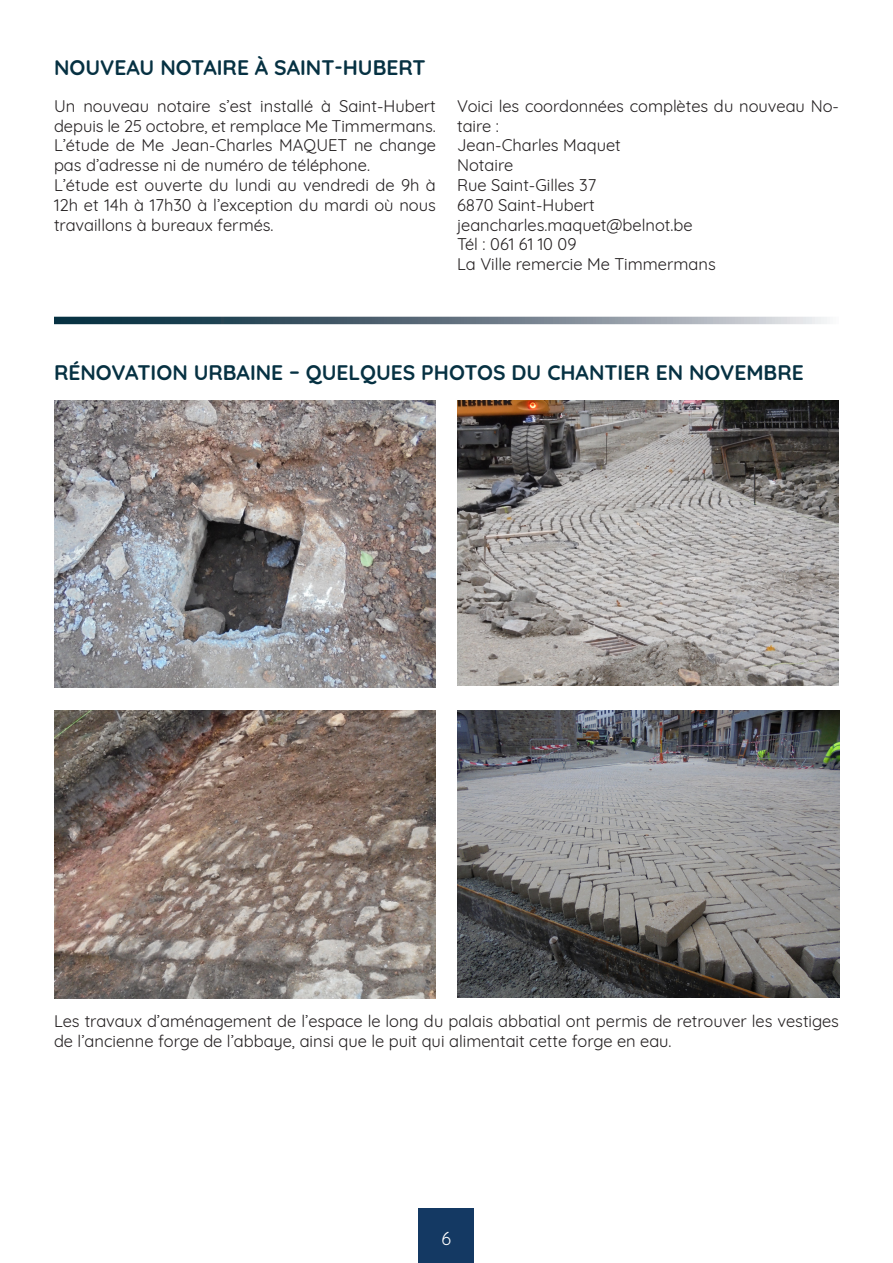
<style>
.page{position:relative;width:893px;height:1263px;background:#fff}
.page>*{position:absolute;margin:0;border:0;box-sizing:border-box;transform-origin:0 0}
.Titre{font:700 21px "Quicksand";color:#063142}
.t1{font:18px "Quicksand";color:#fff}
.Texte{font:16.5px/19.8px "Quicksand";color:#231f20}
</style>
<div class="page">
<div style="left:419px;top:1209px;width:55px;height:54px;background:#143963"></div>
<svg style="left:54px;top:317px;width:773px;height:7px;background:#657885"></svg>
<img style="left:54px;top:400px;width:382px;height:288px">
<img style="left:457px;top:400px;width:382px;height:286px">
<img style="left:54px;top:711px;width:382px;height:287px">
<img style="left:457px;top:711px;width:382px;height:286px">
<p class="Titre" style="left:54px;top:50px;width:373px">NOUVEAU NOTAIRE À SAINT-HUBERT</p>
<p class="Texte" style="left:54px;top:94px;width:383px">Un nouveau notaire s’est installé à Saint-Hubert depuis le 25 octobre, et remplace Me Timmermans.</p>
<p class="Texte" style="left:54px;top:134px;width:383px">L’étude de Me Jean-Charles MAQUET ne change pas d’adresse ni de numéro de téléphone.</p>
<p class="Texte" style="left:54px;top:174px;width:383px;text-align:justify">L’étude est ouverte du lundi au vendredi de 9h à 12h et 14h à 17h30 à l’exception du mardi où nous travaillons à bureaux fermés.</p>
<p class="Texte" style="left:457px;top:94px;width:383px">Voici les coordonnées complètes du nouveau No&shy;taire :</p>
<p class="Texte" style="left:457px;top:134px;width:165px">Jean-Charles Maquet</p>
<p class="Texte" style="left:457px;top:154px;width:58px">Notaire</p>
<p class="Texte" style="left:457px;top:174px;width:141px">Rue Saint-Gilles 37</p>
<p class="Texte" style="left:457px;top:193px;width:139px">6870 Saint-Hubert</p>
<p class="Texte" style="left:457px;top:213px;width:237px">jeancharles.maquet@belnot.be</p>
<p class="Texte" style="left:457px;top:233px;width:121px">Tél : 061 61 10 09</p>
<p class="Texte" style="left:457px;top:253px;width:260px">La Ville remercie Me Timmermans</p>
<p class="Titre" style="left:54px;top:355px;width:751px">RÉNOVATION URBAINE – QUELQUES PHOTOS DU CHANTIER EN NOVEMBRE</p>
<p class="Texte" style="left:54px;top:1010px;width:786px">Les travaux d’aménagement de l’espace le long du palais abbatial ont permis de retrouver les vestiges de l’ancienne forge de l’abbaye, ainsi que le puit qui alimentait cette forge en eau.</p>
<p class="t1" style="left:442px;top:1224px;width:11px">6</p>
</div>
